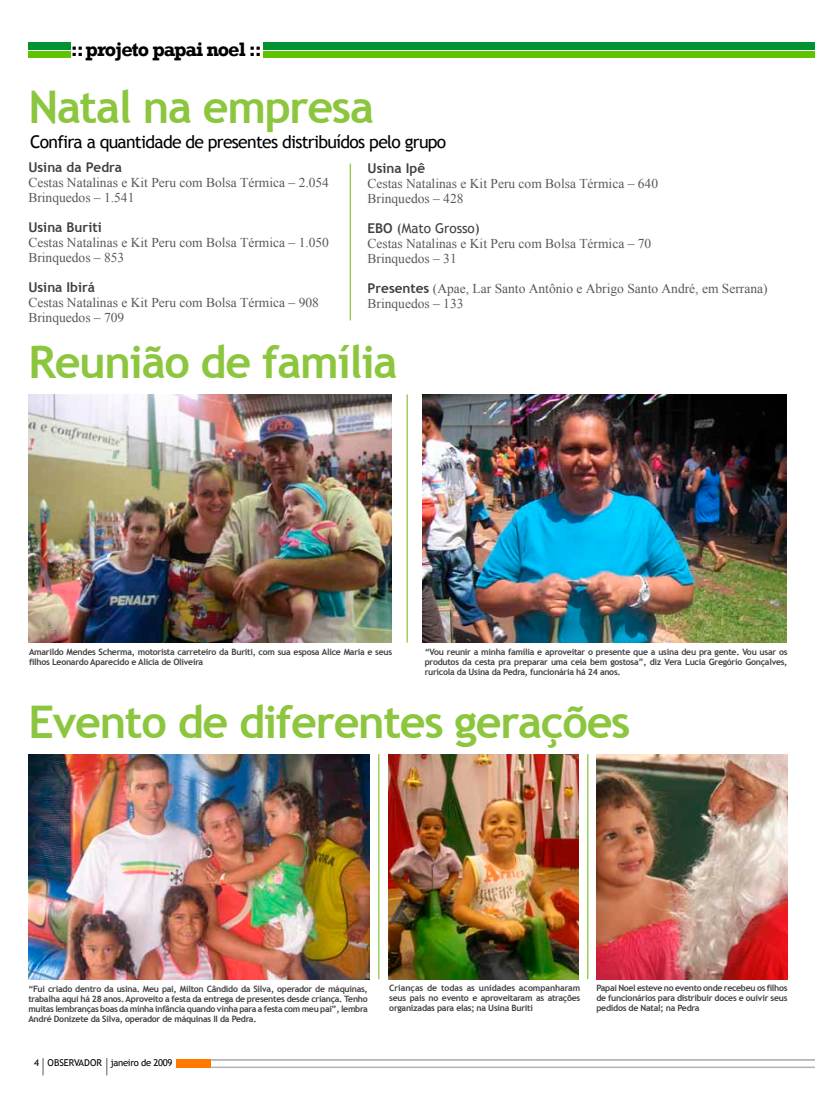
<style>
.page{position:relative;width:815px;height:1099px;background:#fff}
.page>*{position:absolute;margin:0;border:0;box-sizing:border-box;transform-origin:0 0}
.t1{font:700 45px "Trebuchet MS";letter-spacing:-.03em;color:#8cc63e}
.t2{font:700 20px "Rockwell";letter-spacing:-.05em;color:#000}
.t3{font:17.5px "Trebuchet MS";letter-spacing:-.04em;color:#000}
.t4{font:13.5px/15px "Times New Roman";color:#57595b}
.t5{font:700 13.5px "Trebuchet MS";color:#404041}
.t6{font:13.5px "Trebuchet MS";color:#404041}
.t7{font:9.5px "Trebuchet MS";letter-spacing:-.03em;color:#000}
.t8{font:700 8.75px/10px "Trebuchet MS";letter-spacing:-.03em;color:#404041;text-align:justify}
.s1{font-weight:700}
.s2{font-family:"Trebuchet MS";font-weight:700;color:#404041}
</style>
<div class="page">
<div style="left:176px;top:1059px;width:35px;height:8px;background:#ff7900"></div>
<svg style="left:43px;top:1058px;width:1px;height:17px"></svg>
<svg style="left:107px;top:1058px;width:1px;height:17px"></svg>
<hr style="left:211px;top:1066px;width:604px;height:1px;background:#b1b3b6">
<hr style="left:211px;top:1059px;width:604px;height:1px;background:#b1b3b6">
<img style="left:28px;top:754px;width:342px;height:225px">
<img style="left:388px;top:754px;width:191px;height:225px">
<img style="left:597px;top:754px;width:191px;height:225px">
<div style="left:28px;top:43px;width:787px;height:7px;background:#009334"></div>
<div style="left:28px;top:52px;width:787px;height:6px;background:#60c300"></div>
<div style="left:71px;top:40px;width:192px;height:23px;background:#fff"></div>
<hr style="left:350px;top:164px;width:1px;height:156px;background:#8cc63e">
<hr style="left:378px;top:754px;width:1px;height:225px;background:#8cc63e">
<hr style="left:587px;top:754px;width:1px;height:225px;background:#8cc63e">
<hr style="left:407px;top:394px;width:1px;height:248px;background:#8cc63e">
<img style="left:28px;top:394px;width:364px;height:248px">
<img style="left:423px;top:394px;width:363px;height:248px">
<h2 class="t2" style="left:71px;top:37px;width:193px">:: projeto papai noel ::</h2>
<h1 class="t1" style="left:28px;top:79px;width:347px">Natal na empresa</h1>
<h3 class="t3" style="left:30px;top:132px;width:418px">Confira a quantidade de presentes distribuídos pelo grupo</h3>
<h3 class="t5" style="left:28px;top:158px;width:95px">Usina da Pedra</h3>
<h3 class="t4" style="left:28px;top:174px;width:302px">Cestas Natalinas e Kit Peru com Bolsa Térmica – 2.054<br>Brinquedos – 1.541</h3>
<h3 class="t5" style="left:28px;top:218px;width:75px">Usina Buriti</h3>
<h3 class="t4" style="left:28px;top:234px;width:302px">Cestas Natalinas e Kit Peru com Bolsa Térmica – 1.050<br>Brinquedos – 853</h3>
<h3 class="t5" style="left:28px;top:278px;width:68px">Usina Ibirá</h3>
<h3 class="t4" style="left:28px;top:294px;width:292px">Cestas Natalinas e Kit Peru com Bolsa Térmica – 908<br>Brinquedos – 709</h3>
<h3 class="t5" style="left:368px;top:160px;width:59px">Usina Ipê</h3>
<h3 class="t4" style="left:368px;top:176px;width:292px">Cestas Natalinas e Kit Peru com Bolsa Térmica – 640<br>Brinquedos – 428</h3>
<h3 class="t6" style="left:368px;top:220px;width:114px"><span class="s1">EBO</span> (Mato Grosso)</h3>
<h3 class="t4" style="left:368px;top:236px;width:285px">Cestas Natalinas e Kit Peru com Bolsa Térmica – 70<br>Brinquedos – 31</h3>
<h3 class="t4" style="left:368px;top:281px;width:402px"><span class="s2">Presentes</span> (Apae, Lar Santo Antônio e Abrigo Santo André, em Serrana)<br>Brinquedos – 133</h3>
<h1 class="t1" style="left:29px;top:334px;width:370px">Reunião de família</h1>
<p class="t8" style="left:29px;top:647px;width:365px">Amarildo Mendes Scherma, motorista carreteiro da Buriti, com sua esposa Alice Maria e seus filhos Leonardo Aparecido e Alicia de Oliveira</p>
<p class="t8" style="left:425px;top:647px;width:364px">“Vou reunir a minha família e aproveitar o presente que a usina deu pra gente. Vou usar os produtos da cesta pra preparar uma ceia bem gostosa”, diz Vera Lucia Gregório Gonçalves, rurícola da Usina da Pedra, funcionária há 24 anos.</p>
<h1 class="t1" style="left:29px;top:693px;width:604px">Evento de diferentes gerações</h1>
<p class="t8" style="left:28px;top:983px;width:341px">“Fui criado dentro da usina. Meu pai, Milton Cândido da Silva, operador de máquinas, trabalha aqui há 28 anos. Aproveito a festa da entrega de presentes desde criança. Tenho muitas lembranças boas da minha infância quando vinha para a festa com meu pai”, lembra André Donizete da Silva, operador de máquinas II da Pedra.</p>
<p class="t7" style="left:34px;top:1057px;width:140px">4 OBSERVADOR janeiro de 2009</p>
<p class="t8" style="left:389px;top:982px;width:193px">Crianças de todas as unidades acompanharam seus pais no evento e aproveitaram as atrações organizadas para elas; na Usina Buriti</p>
<p class="t8" style="left:596px;top:982px;width:193px">Papai Noel esteve no evento onde recebeu os filhos de funcionários para distribuir doces e ouivir seus pedidos de Natal; na Pedra</p>
</div>
